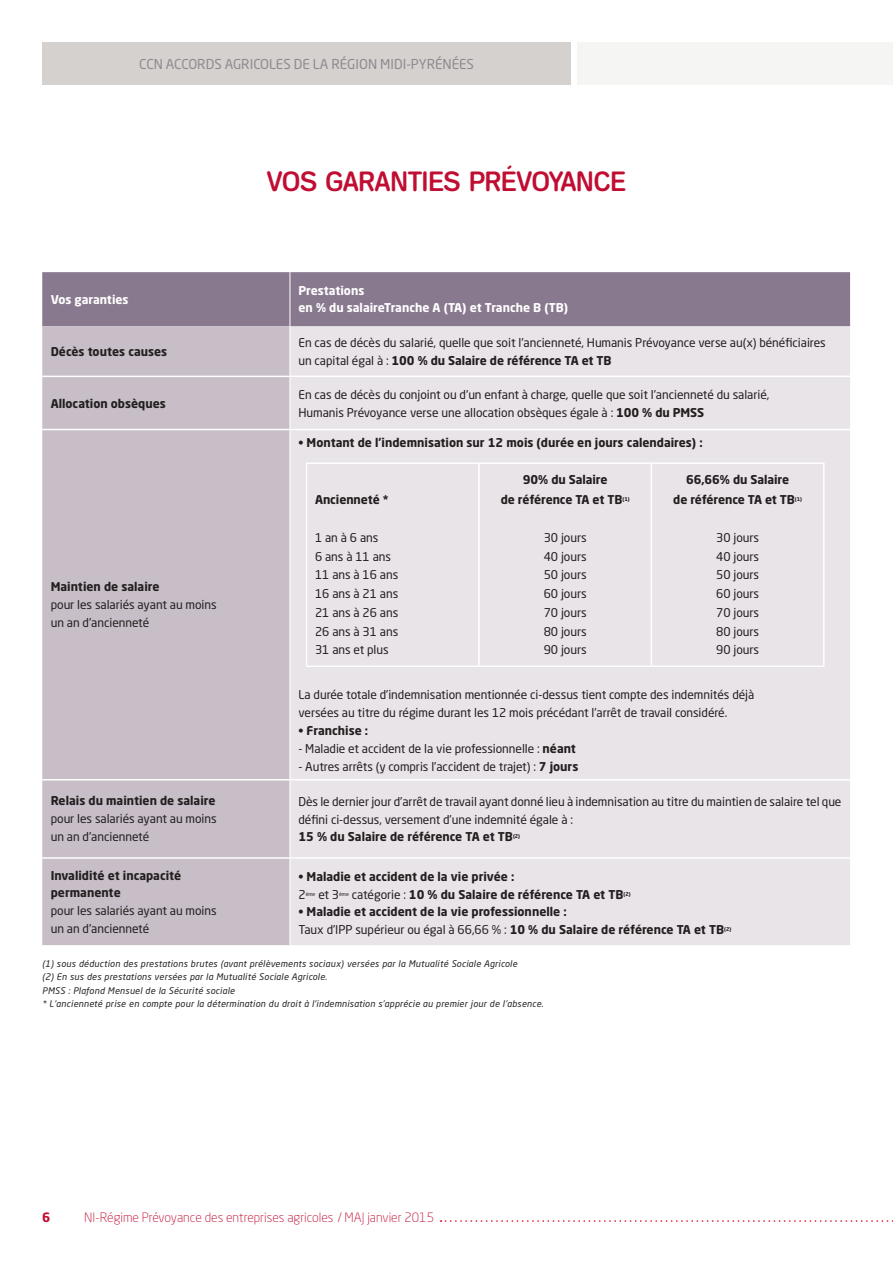
<style>
.page{position:relative;width:893px;height:1263px;background:#fff}
.page>*{position:absolute;margin:0;border:0;box-sizing:border-box;transform-origin:0 0}
.t1{font:500 27px "Mercedes";color:#c00d32}
.t2{font:13.5px "Neo Sans Std";color:#8e8a8f}
.t3{font:300 12.75px "Neo Sans Std";color:#c00d32}
.t4{font:700 12.75px "Neo Sans Std";color:#c00d32}
.t5{font:12px/18.8px "Neo Sans Std";letter-spacing:-.005em;color:#231f20}
.t6{font:700 12px/19.5px "Neo Sans Std";color:#231f20}
.t7{font:700 12px/17.2px "Neo Sans Std";color:#fff}
.t8{font:italic 9px/13.5px "Neo Sans Std";letter-spacing:.03em;color:#231f20}
.t9{font:700 5.25px "Neo Sans Std";color:#231f20}
.t10{font:5.25px "Neo Sans Std";letter-spacing:-.005em;color:#231f20}
.s1{font-weight:700}
.s2{font-weight:400}
</style>
<div class="page">
<div style="left:577px;top:43px;width:316px;height:42px;background:#f5f5f4"></div>
<div style="left:43px;top:43px;width:528px;height:42px;background:#d5d1cf"></div>
<svg style="left:440px;top:1220px;width:453px;height:2px"></svg>
<div style="left:42px;top:272px;width:808px;height:54px;background:#89798f"></div>
<div style="left:42px;top:326px;width:248px;height:619px;background:#c7bec7"></div>
<div style="left:291px;top:326px;width:559px;height:619px;background:#e8e4e8"></div>
<hr style="left:290px;top:272px;width:1px;height:54px;background:#fff">
<hr style="left:42px;top:376px;width:248px;height:1px;background:#fff">
<hr style="left:290px;top:376px;width:560px;height:1px;background:#fff">
<hr style="left:42px;top:429px;width:248px;height:1px;background:#fff">
<hr style="left:290px;top:429px;width:560px;height:1px;background:#fff">
<hr style="left:42px;top:779px;width:248px;height:1px;background:#fff">
<hr style="left:290px;top:779px;width:560px;height:1px;background:#fff">
<hr style="left:42px;top:857px;width:248px;height:2px;background:#fff">
<hr style="left:290px;top:857px;width:560px;height:2px;background:#fff">
<hr style="left:306px;top:462px;width:173px;height:2px;background:#fff">
<hr style="left:306px;top:464px;width:1px;height:201px;background:#fff">
<hr style="left:479px;top:462px;width:172px;height:2px;background:#fff">
<hr style="left:478px;top:464px;width:2px;height:201px;background:#fff">
<hr style="left:651px;top:462px;width:174px;height:2px;background:#fff">
<hr style="left:651px;top:464px;width:1px;height:201px;background:#fff">
<hr style="left:823px;top:464px;width:2px;height:201px;background:#fff">
<hr style="left:306px;top:665px;width:173px;height:2px;background:#fff">
<hr style="left:479px;top:665px;width:172px;height:2px;background:#fff">
<hr style="left:651px;top:665px;width:174px;height:2px;background:#fff">
<p class="t2" style="left:139px;top:56px;width:216px">CCN ACCORDS AGRICOLES de la région</p>
<p class="t2" style="left:380px;top:56px;width:87px">midi-Pyrénées</p>
<h1 class="t1" style="left:267px;top:165px;width:344px">VOS GARANTIES PRÉVOYANCE</h1>
<p class="t7" style="left:51px;top:290px;width:79px">Vos garanties</p>
<p class="t7" style="left:298px;top:282px;width:271px">Prestations<br>en % du salaireTranche A (TA) et Tranche B (TB)</p>
<p class="t6" style="left:51px;top:341px;width:118px">Décès toutes causes</p>
<p class="t5" style="left:298px;top:333px;width:529px;line-height:18px">En cas de décès du salarié, quelle que soit l'ancienneté, Humanis Prévoyance verse au(x) bénéficiaires un capital égal à : <span class="s1">100 % du Salaire de référence TA et TB</span></p>
<p class="t6" style="left:51px;top:393px;width:117px">Allocation obsèques</p>
<p class="t5" style="left:298px;top:385px;width:472px;line-height:18px">En cas de décès du conjoint ou d'un enfant à charge, quelle que soit l'ancienneté du salarié,<br>Humanis Prévoyance verse une allocation obsèques égale à : <span class="s1">100 % du PMSS</span></p>
<p class="t6" style="left:51px;top:577px;width:110px">Maintien de salaire</p>
<p class="t5" style="left:51px;top:596px;width:167px;line-height:18px">pour les salariés ayant au moins un an d'ancienneté</p>
<p class="t6" style="left:51px;top:791px;width:166px">Relais du maintien de salaire</p>
<p class="t5" style="left:51px;top:810px;width:167px;line-height:18px">pour les salariés ayant au moins un an d'ancienneté</p>
<p class="t6" style="left:51px;top:866px;width:132px;line-height:17.2px">Invalidité et incapacité permanente</p>
<p class="t5" style="left:51px;top:901px;width:167px;line-height:18px">pour les salariés ayant au moins un an d'ancienneté</p>
<p class="t6" style="left:298px;top:433px;width:406px">• Montant de l’indemnisation sur 12 mois (durée en jours calendaires) :</p>
<p class="t6" style="left:315px;top:489px;width:75px">Ancienneté *</p>
<p class="t5" style="left:315px;top:528px;width:85px">1 an à 6 ans<br>6 ans à 11 ans<br>11 ans à 16 ans<br>16 ans à 21 ans<br>21 ans à 26 ans<br>26 ans à 31 ans<br>31 ans et plus</p>
<p class="t6" style="left:501px;top:470px;width:123px;text-align:center">90% du Salaire<br>de référence TA et TB</p>
<p class="t9" style="left:622px;top:495px;width:9px">(1)</p>
<p class="t6" style="left:673px;top:470px;width:123px;text-align:center">66,66% du Salaire<br>de référence TA et TB</p>
<p class="t9" style="left:795px;top:495px;width:9px">(1)</p>
<p class="t5" style="left:544px;top:528px;width:44px;text-align:justify">30 jours 40 jours 50 jours 60 jours 70 jours 80 jours 90 jours</p>
<p class="t5" style="left:716px;top:528px;width:44px;text-align:justify">30 jours 40 jours 50 jours 60 jours 70 jours 80 jours 90 jours</p>
<p class="t5" style="left:298px;top:686px;width:457px;line-height:18px">La durée totale d’indemnisation mentionnée ci-dessus tient compte des indemnités déjà versées au titre du régime durant les 12 mois précédant l’arrêt de travail considéré.</p>
<p class="t6" style="left:298px;top:721px;width:71px">• Franchise :</p>
<p class="t5" style="left:298px;top:739px;width:279px">- Maladie et accident de la vie professionnelle : <span class="s1">néant</span></p>
<p class="t5" style="left:298px;top:757px;width:281px">- Autres arrêts (y compris l'accident de trajet) : <span class="s1">7 jours</span></p>
<p class="t5" style="left:298px;top:792px;width:544px;line-height:18px">Dès le dernier jour d'arrêt de travail ayant donné lieu à indemnisation au titre du maintien de salaire tel que défini ci-dessus, versement d’une indemnité égale à :</p>
<p class="t6" style="left:298px;top:826px;width:216px">15 % du Salaire de référence TA et TB</p>
<p class="t9" style="left:513px;top:833px;width:9px">(2)</p>
<p class="t6" style="left:298px;top:866px;width:217px">• Maladie et accident de la vie privée :</p>
<p class="t5" style="left:298px;top:885px;width:9px">2</p>
<p class="t10" style="left:306px;top:890px;width:11px">ème</p>
<p class="t5" style="left:318px;top:885px;width:22px">et 3</p>
<p class="t10" style="left:339px;top:890px;width:11px">ème</p>
<p class="t6" style="left:352px;top:884px;width:273px"><span class="s2">catégorie :</span> 10 % du Salaire de référence TA et TB</p>
<p class="t9" style="left:623px;top:890px;width:9px">(2)</p>
<p class="t6" style="left:298px;top:902px;width:427px;line-height:18px">• Maladie et accident de la vie professionnelle :<br><span class="s2">Taux d’IPP supérieur ou égal à 66,66 % :</span> 10 % du Salaire de référence TA et TB</p>
<p class="t9" style="left:724px;top:926px;width:9px">(2)</p>
<p class="t8" style="left:42px;top:957px;width:503px">(1) sous déduction des prestations brutes (avant prélèvements sociaux) versées par la Mutualité Sociale Agricole<br>(2) En sus des prestations versées par la Mutualité Sociale Agricole.<br>PMSS : Plafond Mensuel de la Sécurité sociale<br>* L'ancienneté prise en compte pour la détermination du droit à l'indemnisation s'apprécie au premier jour de l'absence.</p>
<p class="t4" style="left:42px;top:1209px;width:10px">6</p>
<p class="t3" style="left:84px;top:1210px;width:351px">NI-Régime Prévoyance des entreprises agricoles / MAJ janvier 2015</p>
</div>
